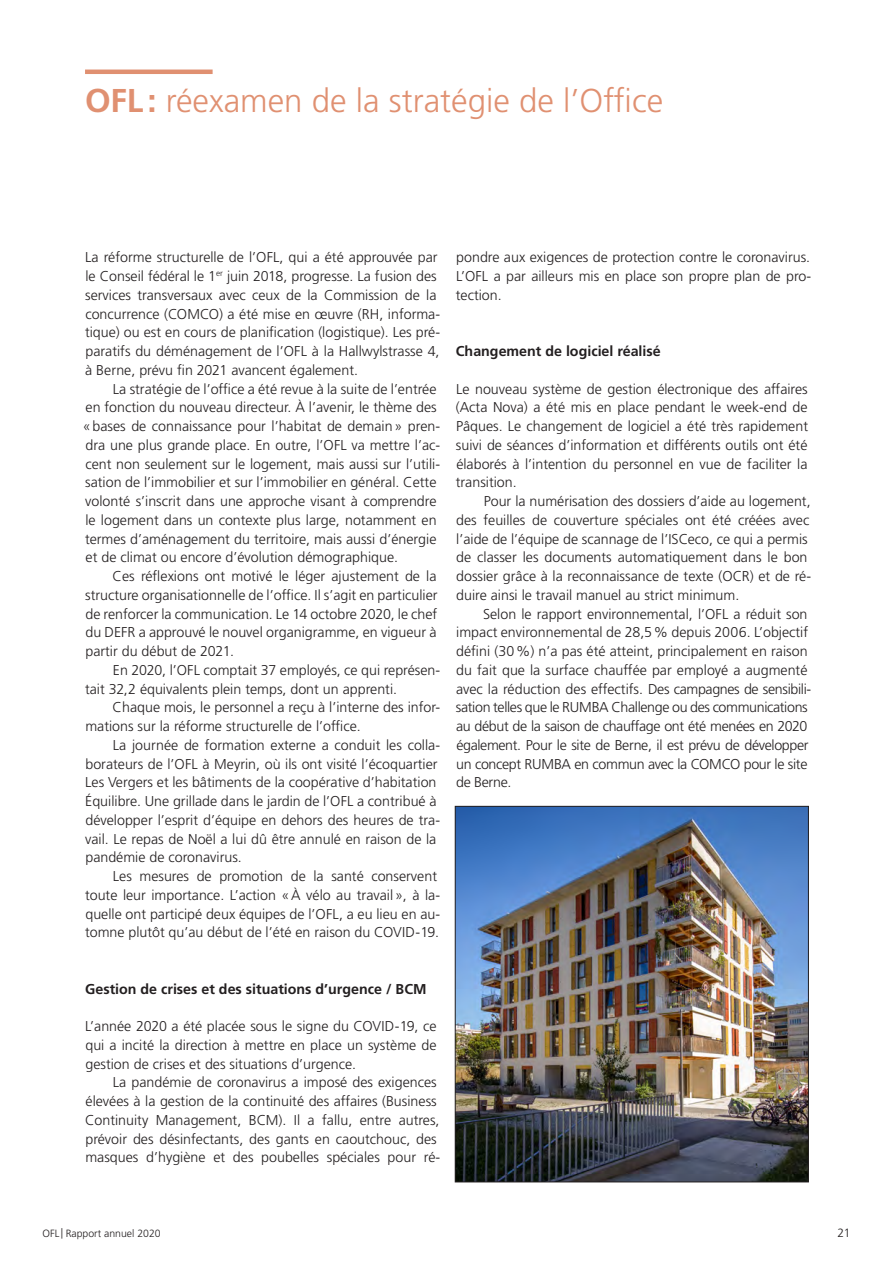
<style>
.page{position:relative;width:893px;height:1263px;background:#fff}
.page>*{position:absolute;margin:0;border:0;box-sizing:border-box;transform-origin:0 0}
.Titel_1{font:300 33px "Frutiger LT Std";color:#e09071}
.Text_Einzug{font:300 14.25px/18.8px "Frutiger LT Std";color:#231f20}
.Text{font:300 14.25px/18.8px "Frutiger LT Std";color:#231f20;text-align:justify}
.Text_Einzug-2{font:300 14.25px/18.8px "Frutiger LT Std";letter-spacing:-.02em;color:#231f20}
.Titel_3{font:700 14.25px "Frutiger LT Std";color:#231f20}
.t1{font:300 12px "Frutiger LT Std";color:#231f20}
.t2{font:300 10.5px "Frutiger LT Std";color:#231f20}
.s1{font-weight:700}
</style>
<div class="page">
<hr style="left:85px;top:70px;width:128px;height:4px;background:#e09071">
<img style="left:457px;top:808px;width:350px;height:372px">
<div style="left:455px;top:806px;width:354px;height:376px;border:1px solid #231f20"></div>
<p class="Titel_1" style="left:85px;top:82px;width:580px"><span class="s1">OFL :</span> réexamen de la stratégie de l’Office</p>
<p class="Text" style="left:85px;top:248px;width:357px;text-align:left">La réforme structurelle de l’OFL, qui a été approuvée par le Conseil fédéral le 1<sup>er</sup> juin 2018, progresse. La fusion des services transversaux avec ceux de la Commission de la concurrence (COMCO) a été mise en œuvre (RH, informa&shy;tique) ou est en cours de planification (logistique). Les pré&shy;paratifs du déménagement de l’OFL à la Hallwylstrasse 4, à Berne, prévu fin 2021 avancent également.</p>
<p class="Text_Einzug" style="left:83px;top:379px;width:359px;text-indent:30px">La stratégie de l’office a été revue à la suite de l’entrée en fonction du nouveau directeur. À l’avenir, le thème des «bases de connaissance pour l’habitat de demain» pren&shy;dra une plus grande place. En outre, l’OFL va mettre l’ac&shy;cent non seulement sur le logement, mais aussi sur l’utili&shy;sation de l’immobilier et sur l’immobilier en général. Cette volonté s’inscrit dans une approche visant à comprendre le logement dans un contexte plus large, notamment en termes d’aménagement du territoire, mais aussi d’énergie et de climat ou encore d’évolution démographique.</p>
<p class="Text_Einzug" style="left:85px;top:567px;width:354px;text-align:justify;text-indent:27px">Ces réflexions ont motivé le léger ajustement de la structure organisationnelle de l’office. Il s’agit en particulier de renforcer la communication. Le 14 octobre 2020, le chef du DEFR a approuvé le nouvel organigramme, en vigueur à partir du début de 2021.</p>
<p class="Text_Einzug" style="left:85px;top:661px;width:357px;text-indent:28px">En 2020, l’OFL comptait 37 employés, ce qui représen&shy;tait 32,2 équivalents plein temps, dont un apprenti.</p>
<p class="Text_Einzug" style="left:85px;top:698px;width:356px;text-indent:27px">Chaque mois, le personnel a reçu à l’interne des infor&shy;mations sur la réforme structurelle de l’office.</p>
<p class="Text_Einzug" style="left:85px;top:736px;width:356px;text-indent:28px">La journée de formation externe a conduit les colla&shy;borateurs de l’OFL à Meyrin, où ils ont visité l’écoquartier Les Vergers et les bâtiments de la coopérative d’habitation Équilibre. Une grillade dans le jardin de l’OFL a contribué à développer l’esprit d’équipe en dehors des heures de tra&shy;vail. Le repas de Noël a lui dû être annulé en raison de la pandémie de coronavirus.</p>
<p class="Text_Einzug" style="left:85px;top:867px;width:357px;text-indent:28px">Les mesures de promotion de la santé conservent toute leur importance. L’action «À vélo au travail», à la&shy;quelle ont participé deux équipes de l’OFL, a eu lieu en au&shy;tomne plutôt qu’au début de l’été en raison du COVID-19.</p>
<p class="Text_Einzug" style="left:456px;top:248px;width:357px;text-align:justify">pondre aux exigences de protection contre le coronavirus.<br>L’OFL a par ailleurs mis en place son propre plan de pro&shy;tection.</p>
<p class="Titel_3" style="left:456px;top:343px;width:206px">Changement de logiciel réalisé</p>
<p class="Text" style="left:456px;top:379px;width:354px">Le nouveau système de gestion électronique des affaires (Acta Nova) a été mis en place pendant le week-end de Pâques. Le changement de logiciel a été très rapidement suivi de séances d’information et différents outils ont été élaborés à l’intention du personnel en vue de faciliter la transition.</p>
<p class="Text_Einzug" style="left:456px;top:492px;width:356px;text-indent:27px">Pour la numérisation des dossiers d’aide au logement, des feuilles de couverture spéciales ont été créées avec l’aide de l’équipe de scannage de l’ISCeco, ce qui a permis de classer les documents automatiquement dans le bon dossier grâce à la reconnaissance de texte (OCR) et de ré&shy;duire ainsi le travail manuel au strict minimum.</p>
<p class="Text_Einzug-2" style="left:456px;top:605px;width:357px;text-indent:27px">Selon le rapport environnemental, l’OFL a réduit son impact environnemental de 28,5% depuis 2006. L’objectif défini (30%) n’a pas été atteint, principalement en raison du fait que la surface chauffée par employé a augmenté avec la réduction des effectifs. Des campagnes de sensibili&shy;sation telles que le RUMBA Challenge ou des communications au début de la saison de chauffage ont été menées en 2020 également. Pour le site de Berne, il est prévu de développer un concept RUMBA en commun avec la COMCO pour le site de Berne.</p>
<p class="Titel_3" style="left:85px;top:980px;width:343px">Gestion de crises et des situations d’urgence / BCM</p>
<p class="Text" style="left:85px;top:1017px;width:353px">L’année 2020 a été placée sous le signe du COVID-19, ce qui a incité la direction à mettre en place un système de gestion de crises et des situations d’urgence.</p>
<p class="Text_Einzug" style="left:85px;top:1073px;width:357px;text-indent:28px">La pandémie de coronavirus a imposé des exigences élevées à la gestion de la continuité des affaires (Business Continuity Management, BCM). Il a fallu, entre autres, prévoir des désinfectants, des gants en caoutchouc, des masques d’hygiène et des poubelles spéciales pour ré-</p>
<p class="t2" style="left:43px;top:1227px;width:120px">OFL | Rapport annuel 2020</p>
<p class="t1" style="left:838px;top:1226px;width:14px">21</p>
</div>
